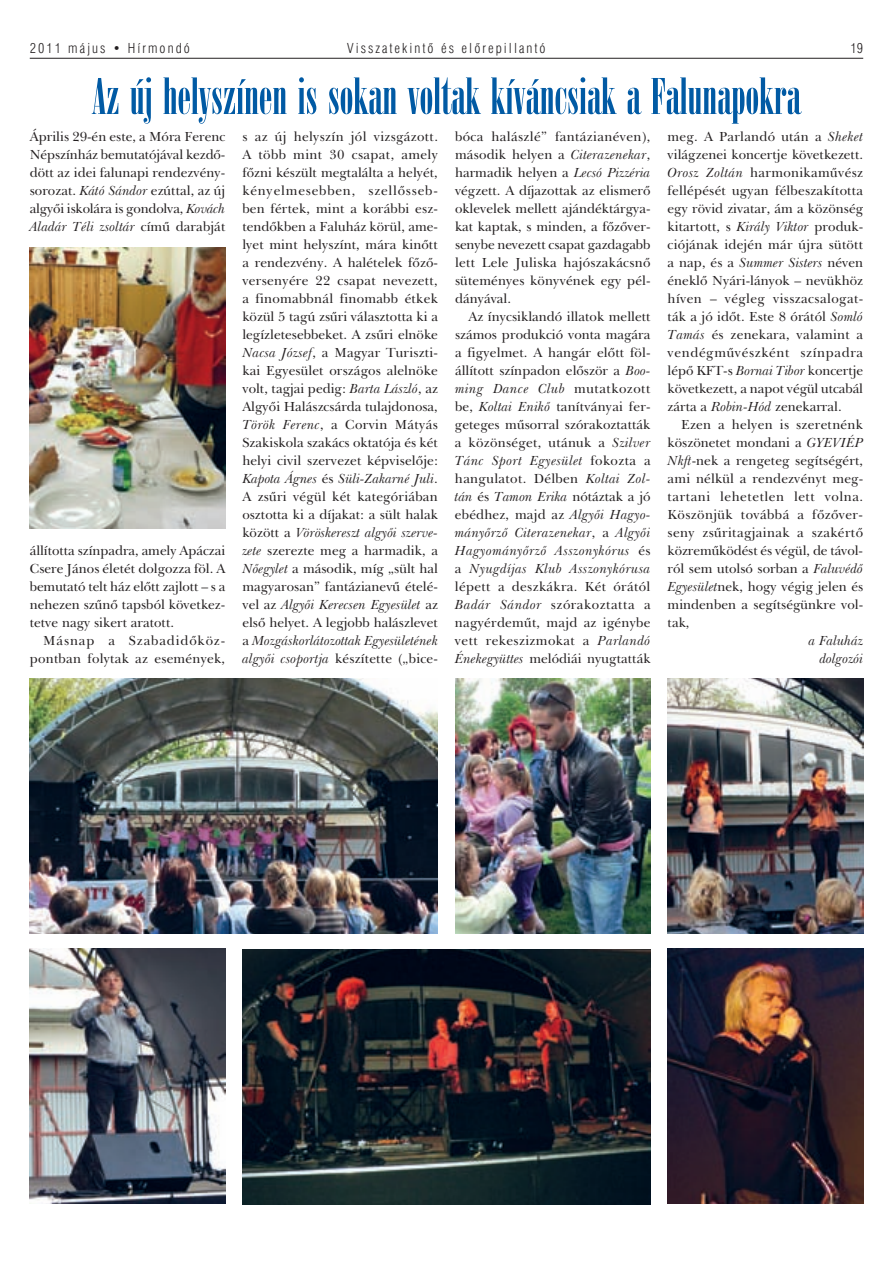
<style>
.page{position:relative;width:893px;height:1263px;background:#fff}
.page>*{position:absolute;margin:0;border:0;box-sizing:border-box;transform-origin:0 0}
.t1{font:54px "Hu Arsis D Regu";color:#015aa4}
.t2{font:13.5px/18px "Hu New Bskvll BT Roman";color:#231f20;text-align:justify}
.t3{font:13.5px/18px "Hu New Bskvll BT Italic";color:#231f20;text-align:justify}
.t4{font:13.5px "Hu Swis 721 Lt Cn BT";letter-spacing:.15em;color:#231f20}
.t5{font:13.5px "Hu New Bskvll BT Roman";letter-spacing:.025em;color:#231f20}
.t6{font:13.5px "Hu New Bskvll BT Italic";letter-spacing:.025em;color:#231f20}
.t7{font:13.5px "Hu New Bskvll BT Italic";letter-spacing:.035em;color:#231f20}
.s1{font-family:"Hu New Bskvll BT Italic"}
.s2{font-family:"Hu New Bskvll BT Roman"}
</style>
<div class="page">
<hr style="left:30px;top:58px;width:833px;height:1px;background:#231f20">
<img style="left:30px;top:678px;width:408px;height:255px">
<img style="left:30px;top:948px;width:195px;height:255px">
<img style="left:668px;top:678px;width:195px;height:255px">
<img style="left:30px;top:248px;width:195px;height:280px">
<img style="left:242px;top:949px;width:409px;height:255px">
<img style="left:455px;top:678px;width:196px;height:255px">
<img style="left:668px;top:948px;width:195px;height:255px">
<p class="t4" style="left:30px;top:40px;width:162px">2011 május • Hírmondó</p>
<p class="t4" style="left:347px;top:40px;width:200px">Visszatekintô és elôrepillantó</p>
<p class="t4" style="left:851px;top:40px;width:14px">19</p>
<h1 class="t1" style="left:92px;top:69px;width:710px">Az új helyszínen is sokan voltak kíváncsiak a Falunapokra</h1>
<p class="t2" style="left:30px;top:127px;width:197px">Április 29-én este, a móra Ferenc népszínház bemutatójával kezdô&shy;dött az idei falunapi rendezvény&shy;sorozat. <span class="s1">Kátó Sándor</span> ezúttal, az új algyôi iskolára is gondolva, <span class="s1">Kovách</span></p>
<p class="t3" style="left:30px;top:218px;width:197px">Aladár Téli zsoltár <span class="s2">címû darabját</span></p>
<p class="t2" style="left:668px;top:127px;width:197px">meg. A Parlandó után a <span class="s1">Sheket </span>világzenei koncertje következett.<br><span class="s1">Orosz Zoltán</span> harmonikamûvész fellépését ugyan félbeszakította egy rövid zivatar, ám a közönség kitartott, s <span class="s1">Király Viktor</span> produk&shy;ciójának idején már újra sütött a nap, és a <span class="s1">Summer Sisters</span> néven éneklô nyári-lányok – nevükhöz híven – végleg visszacsalogat&shy;ták a jó idôt. Este 8 órától <span class="s1">Somló Tamás</span> és zenekara, valamint a vendégmûvészként színpadra lépô KFT-s <span class="s1">Bornai Tibor</span> koncertje következett, a napot végül utcabál zárta a <span class="s1">Robin-Hód</span> zenekarral.</p>
<p class="t2" style="left:668px;top:415px;width:197px;text-indent:14px">Ezen a helyen is szeretnénk köszönetet mondani a <span class="s1">GYEVIÉP Nkft</span>-nek a rengeteg segítségért, ami nélkül a rendezvényt meg&shy;tartani lehetetlen lett volna.<br>Köszönjük továbbá a fôzôver&shy;seny zsûritagjainak a szakértô közremûködést és végül, de távol&shy;ról sem utolsó sorban a <span class="s1">Faluvédô Egyesület</span>nek, hogy végig jelen és mindenben a segítségünkre vol&shy;tak,</p>
<p class="t3" style="left:809px;top:631px;width:56px;text-align:right">a Faluház dolgozói</p>
<p class="t2" style="left:455px;top:127px;width:197px">bóca halászlé” fantázianéven), második helyen a <span class="s1">Citerazenekar</span>, harmadik helyen a <span class="s1">Lecsó Pizzéria </span>végzett. A díjazottak az elismerô oklevelek mellett ajándéktárgya&shy;kat kaptak, s minden, a fôzôver&shy;senybe nevezett csapat gazdagabb lett lele Juliska hajószakácsnô süteményes könyvének egy pél&shy;dányával.</p>
<p class="t2" style="left:455px;top:307px;width:197px;text-indent:14px">Az ínycsiklandó illatok mellett számos produkció vonta magára a figyelmet. A hangár elôtt föl&shy;állított színpadon elôször a <span class="s1">Boo-</span></p>
<p class="t7" style="left:455px;top:380px;width:197px">ming Dance Club <span class="s2">mutatkozott</span></p>
<p class="t2" style="left:455px;top:397px;width:197px">be, <span class="s1">Koltai Enikô</span> tanítványai fer&shy;geteges mûsorral szórakoztatták a közönséget, utánuk a <span class="s1">Szilver</span></p>
<p class="t6" style="left:455px;top:452px;width:197px">Tánc Sport Egyesület <span class="s2">fokozta a</span></p>
<p class="t5" style="left:455px;top:470px;width:197px">hangulatot. délben <span class="s1">Koltai Zol-</span></p>
<p class="t3" style="left:455px;top:487px;width:197px">tán <span class="s2">és</span> Tamon Erika <span class="s2">nótáztak a jó</span></p>
<p class="t2" style="left:455px;top:505px;width:197px">ebédhez, majd az <span class="s1">Algyôi Hagyo-</span></p>
<p class="t3" style="left:455px;top:523px;width:197px">mányôrzô Citerazenekar<span class="s2">, a</span> Algyôi Hagyományôrzô Asszonykórus <span class="s2">és a</span> Nyugdíjas Klub Asszonykórusa</p>
<p class="t2" style="left:455px;top:577px;width:197px">lépett a deszkákra. Két órától <span class="s1">Badár Sándor</span> szórakoztatta a nagyérdemût, majd az igénybe vett rekeszizmokat a <span class="s1">Parlandó Énekegyüttes</span> melódiái nyugtatták</p>
<p class="t2" style="left:242px;top:127px;width:197px">s az új helyszín jól vizsgázott.<br>A több mint 30 csapat, amely fôzni készült megtalálta a helyét, kényelmesebben, szellôsseb&shy;ben fértek, mint a korábbi esz&shy;tendôkben a Faluház körül, ame&shy;lyet mint helyszínt, mára kinôtt a rendezvény. A halételek fôzô&shy;versenyére 22 csapat nevezett, a finomabbnál finomabb étkek közül 5 tagú zsûri választotta ki a legízletesebbeket. A zsûri elnöke <span class="s1">Nacsa József</span>, a magyar Turiszti&shy;kai Egyesület országos alelnöke volt, tagjai pedig: <span class="s1">Barta László</span>, az Algyôi Halászcsárda tulajdonosa, <span class="s1">Török Ferenc</span>, a Corvin mátyás Szakiskola szakács oktatója és két helyi civil szervezet képviselôje:</p>
<p class="t3" style="left:242px;top:469px;width:197px">Kapota Ágnes <span class="s2">és</span> Süli-Zakarné Juli<span class="s2">.</span></p>
<p class="t2" style="left:242px;top:487px;width:197px">A zsûri végül két kategóriában osztotta ki a díjakat: a sült halak</p>
<p class="t3" style="left:242px;top:523px;width:197px"><span class="s2">között a</span> Vöröskereszt algyôi szerve-</p>
<p class="t2" style="left:242px;top:541px;width:197px"><span class="s1">zete</span> szerezte meg a harmadik, a <span class="s1">Nôegylet</span> a második, míg „sült hal magyarosan” fantázianevû ételé-</p>
<p class="t3" style="left:242px;top:595px;width:197px"><span class="s2">vel az</span> Algyôi Kerecsen Egyesület <span class="s2">az</span></p>
<p class="t2" style="left:242px;top:613px;width:197px">elsô helyet. A legjobb halászlevet</p>
<p class="t3" style="left:242px;top:631px;width:197px"><span class="s2">a</span> Mozgáskorlátozottak Egyesületének</p>
<p class="t2" style="left:242px;top:649px;width:197px"><span class="s1">algyôi csoportja</span> készítette („bice-</p>
<p class="t2" style="left:30px;top:541px;width:197px">állította színpadra, amely Apáczai Csere János életét dolgozza föl. A bemutató telt ház elôtt zajlott – s a nehezen szûnô tapsból következ&shy;tetve nagy sikert aratott.</p>
<p class="t2" style="left:30px;top:631px;width:197px;text-align:right">másnap a Szabadidôköz&shy;pontban folytak az események,</p>
</div>
